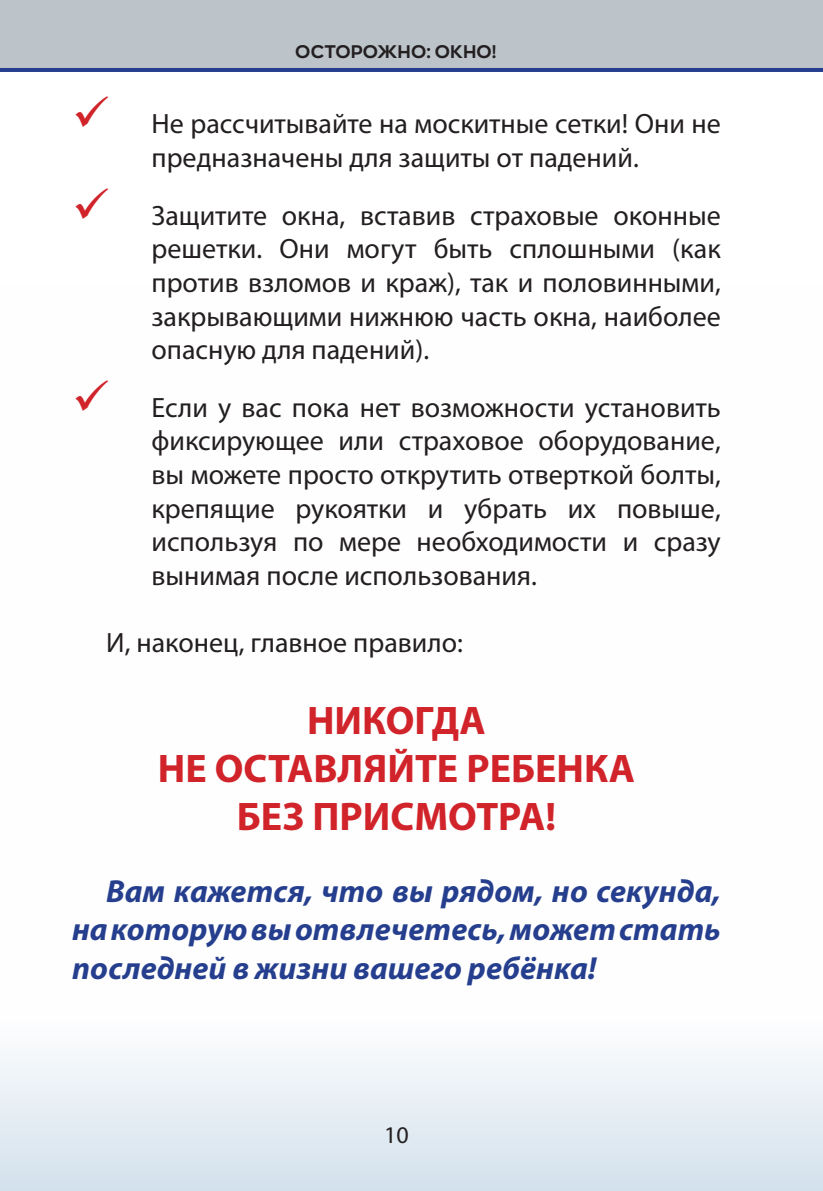
<style>
.page{position:relative;width:823px;height:1191px;background:#fff}
.page>*{position:absolute;margin:0;border:0;box-sizing:border-box;transform-origin:0 0}
.t1{font:700 40px/48px "Myriad Pro";color:#d1232a;text-align:center}
.t2{font:italic 700 32px/38.4px "Myriad Pro";color:#253f8e;text-align:justify}
.t3{font:28px/33.6px "Myriad Pro";color:#231f20;text-align:justify}
.t4{font:24px "Myriad Pro";color:#231f20}
.t5{font:700 18px "Zona Pro";letter-spacing:.01em;color:#231f20}
.s1{color:#d1232a}
</style>
<div class="page">
<svg style="left:0;top:1055px;width:822px;height:136px;fill:#e4ecf3"></svg>
<div style="left:0;top:0;width:822px;height:68px;background:#bcc4ca"></div>
<hr style="left:0;top:68px;width:822px;height:4px;background:#253f8e">
<p class="t5" style="left:295px;top:39px;width:203px">ОСТОРОЖНО: ОКНО!</p>
<p class="t3" style="left:72px;top:107px;width:650px;text-align:center"><span class="s1">✓</span> Не рассчитывайте на москитные сетки! Они не предназначены для защиты от падений.</p>
<p class="t3" style="left:151px;top:198px;width:570px;text-indent:-79px"><span class="s1">✓</span> Защитите окна, вставив страховые оконные решетки. Они могут быть сплошными (как против взломов и краж), так и половинными, закрывающими нижнюю часть окна, наиболее опасную для падений).</p>
<p class="t3" style="left:151px;top:390px;width:570px;text-indent:-79px"><span class="s1">✓</span> Если у вас пока нет возможности установить фиксирующее или страховое оборудование, вы можете просто открутить отверткой болты, крепящие рукоятки и убрать их повыше, используя по мере необходимости и сразу вынимая после использования.</p>
<p class="t3" style="left:106px;top:625px;width:358px">И, наконец, главное правило:</p>
<h1 class="t1" style="left:158px;top:695px;width:478px">НИКОГДА<br>НЕ ОСТАВЛЯЙТЕ РЕБЕНКА<br>БЕЗ ПРИСМОТРА!</h1>
<p class="t2" style="left:72px;top:870px;width:650px;text-indent:34px">Вам кажется, что вы рядом, но секунда, на которую вы отвлечетесь, может стать последней в жизни вашего ребёнка!</p>
<p class="t4" style="left:384px;top:1120px;width:26px">10</p>
</div>
